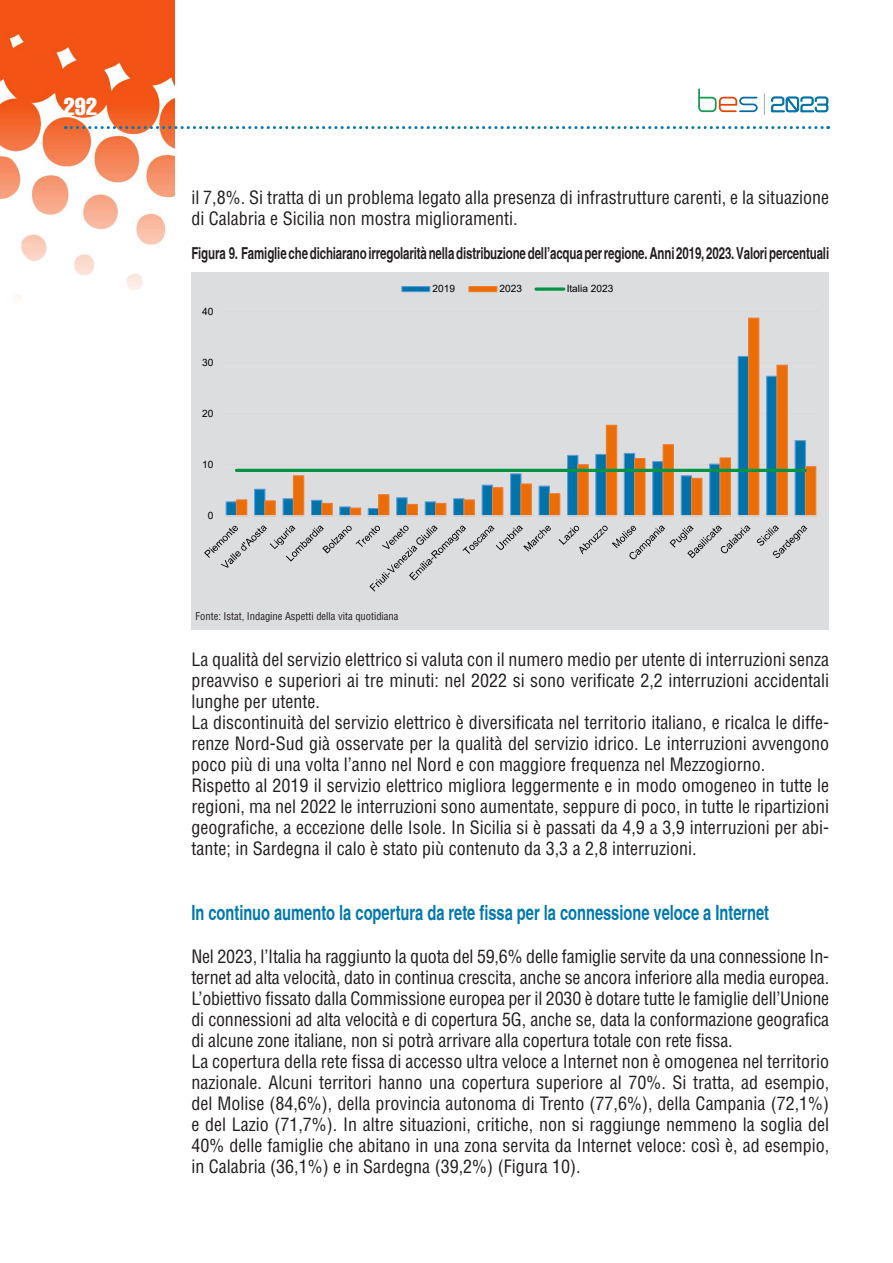
<style>
.page{position:relative;width:893px;height:1263px;background:#fff}
.page>*{position:absolute;margin:0;border:0;box-sizing:border-box;transform-origin:0 0}
.t1{font:24px "Helvetica LT Std Comp";color:#fff}
.t2{font:700 condensed 21px "Helvetica";color:#0078ae;scale:.85 1}
.t3{font:condensed 18px/21px "Helvetica LT Std";color:#231f20}
.t4{font:700 condensed 16.5px "Helvetica";letter-spacing:-.01em;color:#231f20;scale:.85 1}
.t5{font:condensed 10.5px "Helvetica LT Std";color:#231f20}
.t6{font:10.05px "Arial";color:#000}
</style>
<div class="page">
<img style="left:0;top:0;width:174px;height:299px">
<svg style="left:65px;top:126px;width:764px;height:3px"></svg>
<svg style="left:764px;top:94px;width:1px;height:21px"></svg>
<svg style="left:698px;top:88px;width:60px;height:24px"></svg>
<svg style="left:771px;top:96px;width:57px;height:16px"></svg>
<div style="left:191px;top:272px;width:638px;height:357px;background:#dcdddf"></div>
<hr style="left:222px;top:464px;width:597px;height:1px;background:#d9d9d9">
<hr style="left:222px;top:413px;width:597px;height:1px;background:#d9d9d9">
<hr style="left:222px;top:362px;width:597px;height:1px;background:#d9d9d9">
<hr style="left:222px;top:311px;width:597px;height:1px;background:#d9d9d9">
<svg style="left:235px;top:317px;width:582px;height:200px"></svg>
<hr style="left:222px;top:515px;width:597px;height:1px;background:#d9d9d9">
<hr style="left:236px;top:469px;width:569px;height:3px;background:#039345">
<svg style="left:204px;top:526px;width:347px;height:65px"></svg>
<svg style="left:559px;top:526px;width:192px;height:33px"></svg>
<svg style="left:757px;top:526px;width:50px;height:32px"></svg>
<div style="left:402px;top:287px;width:28px;height:5px;background:#0073aa"></div>
<div style="left:401px;top:286px;width:29px;height:6px;border:1px solid #5b9bd5"></div>
<div style="left:469px;top:287px;width:28px;height:5px;background:#eb6d08"></div>
<div style="left:468px;top:286px;width:29px;height:6px;border:1px solid #ed7d31"></div>
<svg style="left:536px;top:287px;width:28px;height:4px"></svg>
<h1 class="t1" style="left:64px;top:91px;width:35px">292</h1>
<p class="t3" style="left:191px;top:187px;width:639px">il 7,8%. Si tratta di un problema legato alla presenza di infrastrutture carenti, e la situazione di Calabria e Sicilia non mostra miglioramenti.</p>
<p class="t4" style="left:191px;top:243px;width:752px">Figura 9. Famiglie che dichiarano irregolarità nella distribuzione dell’acqua per regione. Anni 2019, 2023. Valori percentuali</p>
<p class="t6" style="left:202px;top:304px;width:13px">40</p>
<p class="t6" style="left:202px;top:355px;width:13px">30</p>
<p class="t6" style="left:202px;top:406px;width:13px">20</p>
<p class="t6" style="left:202px;top:457px;width:13px">10</p>
<p class="t6" style="left:208px;top:508px;width:7px">0</p>
<p class="t6" style="left:432px;top:282px;width:24px">2019</p>
<p class="t6" style="left:500px;top:282px;width:24px">2023</p>
<p class="t6" style="left:567px;top:282px;width:48px">Italia 2023</p>
<p class="t5" style="left:196px;top:609px;width:204px">Fonte: Istat, Indagine Aspetti della vita quotidiana</p>
<p class="t3" style="left:191px;top:649px;width:639px">La qualità del servizio elettrico si valuta con il numero medio per utente di interruzioni senza preavviso e superiori ai tre minuti: nel 2022 si sono verificate 2,2 interruzioni accidentali lunghe per utente.<br>La discontinuità del servizio elettrico è diversificata nel territorio italiano, e ricalca le diffe&shy;renze Nord-Sud già osservate per la qualità del servizio idrico. Le interruzioni avvengono poco più di una volta l’anno nel Nord e con maggiore frequenza nel Mezzogiorno.<br>Rispetto al 2019 il servizio elettrico migliora leggermente e in modo omogeneo in tutte le regioni, ma nel 2022 le interruzioni sono aumentate, seppure di poco, in tutte le ripartizioni geografiche, a eccezione delle Isole. In Sicilia si è passati da 4,9 a 3,9 interruzioni per abi&shy;tante; in Sardegna il calo è stato più contenuto da 3,3 a 2,8 interruzioni.</p>
<p class="t2" style="left:191px;top:900px;width:681px">In continuo aumento la copertura da rete fissa per la connessione veloce a Internet</p>
<p class="t3" style="left:191px;top:945px;width:639px">Nel 2023, l’Italia ha raggiunto la quota del 59,6% delle famiglie servite da una connessione In&shy;ternet ad alta velocità, dato in continua crescita, anche se ancora inferiore alla media europea.<br>L’obiettivo fissato dalla Commissione europea per il 2030 è dotare tutte le famiglie dell’Unione di connessioni ad alta velocità e di copertura 5G, anche se, data la conformazione geografica di alcune zone italiane, non si potrà arrivare alla copertura totale con rete fissa.<br>La copertura della rete fissa di accesso ultra veloce a Internet non è omogenea nel territorio nazionale. Alcuni territori hanno una copertura superiore al 70%. Si tratta, ad esempio, del Molise (84,6%), della provincia autonoma di Trento (77,6%), della Campania (72,1%) e del Lazio (71,7%). In altre situazioni, critiche, non si raggiunge nemmeno la soglia del 40% delle famiglie che abitano in una zona servita da Internet veloce: così è, ad esempio, in Calabria (36,1%) e in Sardegna (39,2%) (Figura 10).</p>
</div>
